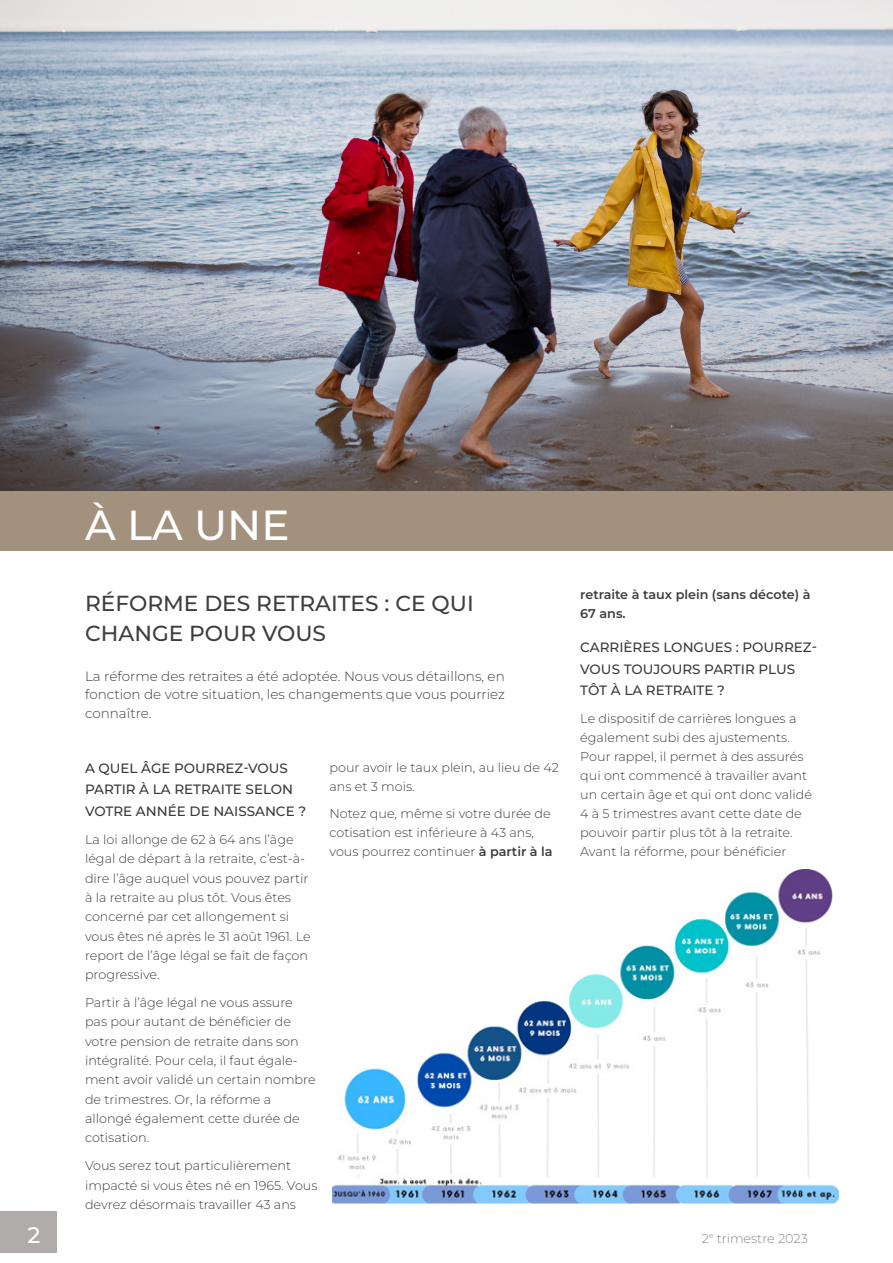
<style>
.page{position:relative;width:893px;height:1263px;background:#fff}
.page>*{position:absolute;margin:0;border:0;box-sizing:border-box;transform-origin:0 0}
.Titre_thématique_int{font:500 42px "Montserrat";color:#fff}
.t1{font:500 22.5px "Montserrat";color:#fff}
.Titre_partie_intérie{font:500 21.75px/30px "Montserrat";color:#3e3e3f}
.Titre_1{font:500 13.5px/21.6px "Montserrat";color:#3a3a3c}
.Titre_1-2{font:100 13.5px/18.8px "Montserrat";color:#3e3e3f;text-align:justify}
.texte{font:100 12.75px/19.4px "Montserrat";color:#3e3e3f}
.texte-2{font:600 12.75px/19px "Montserrat";color:#3e3e3f}
.t2{font:100 12.75px "Montserrat";color:#888586}
.s1{font-weight:600}
</style>
<div class="page">
<div style="left:0;top:1210px;width:57px;height:42px;background:#b0acac"></div>
<img style="left:0;top:0;width:893px;height:491px">
<div style="left:0;top:491px;width:893px;height:60px;background:#a2917d"></div>
<img style="left:333px;top:869px;width:506px;height:336px">
<p class="Titre_thématique_int" style="left:85px;top:497px;width:206px">À LA UNE</p>
<p class="Titre_partie_intérie" style="left:85px;top:587px;width:390px">RÉFORME DES RETRAITES : CE QUI<br>CHANGE POUR VOUS</p>
<p class="Titre_1-2" style="left:85px;top:666px;width:422px">La réforme des retraites a été adoptée. Nous vous détaillons, en fonction de votre situation, les changements que vous pourriez connaître.</p>
<p class="Titre_1" style="left:85px;top:757px;width:223px">A QUEL ÂGE POURREZ-VOUS<br>PARTIR À LA RETRAITE SELON<br>VOTRE ANNÉE DE NAISSANCE ?</p>
<p class="texte" style="left:85px;top:829px;width:227px">La loi allonge de 62 à 64 ans l’âge légal de départ à la retraite, c’est-à&shy;dire l’âge auquel vous pouvez partir à la retraite au plus tôt. Vous êtes concerné par cet allongement si vous êtes né après le 31 août 1961. Le report de l’âge légal se fait de façon progressive.</p>
<p class="texte" style="left:85px;top:992px;width:232px">Partir à l’âge légal ne vous assure pas pour autant de bénéficier de votre pension de retraite dans son intégralité. Pour cela, il faut égale&shy;ment avoir validé un certain nombre de trimestres. Or, la réforme a allongé également cette durée de cotisation.</p>
<p class="texte" style="left:85px;top:1156px;width:234px">Vous serez tout particulièrement impacté si vous êtes né en 1965. Vous devrez désormais travailler 43 ans</p>
<p class="texte" style="left:329px;top:758px;width:231px;line-height:18.8px">pour avoir le taux plein, au lieu de 42 ans et 3 mois.</p>
<p class="texte" style="left:329px;top:804px;width:225px;line-height:18.8px">Notez que, même si votre durée de cotisation est inférieure à 43 ans, vous pourrez continuer <span class="s1">à partir à la</span></p>
<p class="texte-2" style="left:580px;top:585px;width:232px">retraite à taux plein (sans décote) à<br>67 ans.</p>
<p class="Titre_1" style="left:580px;top:636px;width:238px">CARRIÈRES LONGUES : POURREZ-<br>VOUS TOUJOURS PARTIR PLUS<br>TÔT À LA RETRAITE ?</p>
<p class="texte" style="left:580px;top:708px;width:233px">Le dispositif de carrières longues a également subi des ajustements.<br>Pour rappel, il permet à des assurés qui ont commencé à travailler avant un certain âge et qui ont donc validé 4 à 5 trimestres avant cette date de pouvoir partir plus tôt à la retraite.<br>Avant la réforme, pour bénéficier</p>
<h2 class="t1" style="left:28px;top:1220px;width:14px">2</h2>
<p class="t2" style="left:702px;top:1229px;width:107px">2<sup>e</sup> trimestre 2023</p>
</div>
